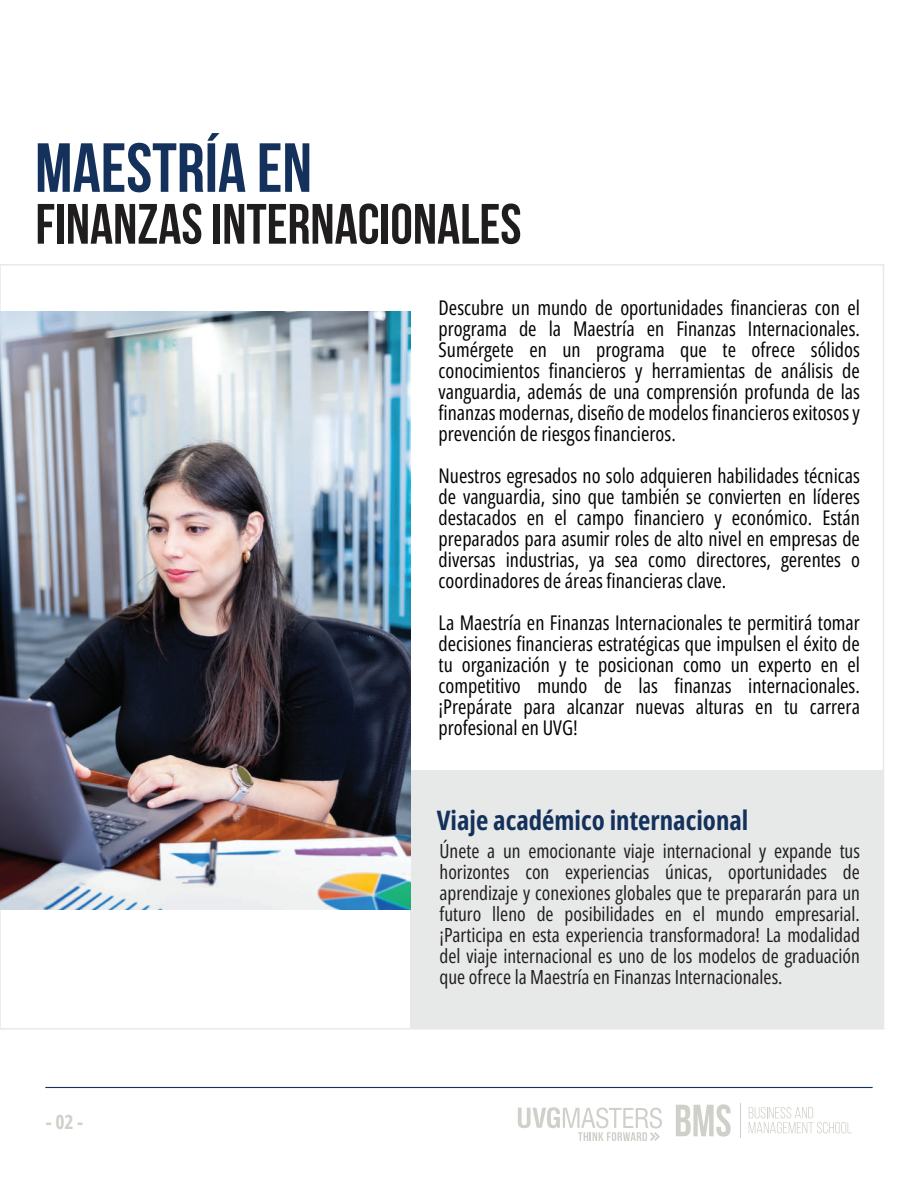
<style>
.page{position:relative;width:918px;height:1188px;background:#fff}
.page>*{position:absolute;margin:0;border:0;box-sizing:border-box;transform-origin:0 0}
.t1{font:700 69.3px "Bebas Neue";color:#13315b}
.t2{font:700 56.7px "Bebas Neue";color:#201d1e}
.t3{font:700 26.85px "Open Sans Condensed";color:#13315b}
.t4{font:20.25px/21px "Open Sans Condensed";color:#040503;text-align:justify}
.t5{font:19.5px/21px "Open Sans Condensed";color:#231f20;text-align:justify}
.t6{font:700 19.5px "Open Sans Condensed";color:#d0d0ca}
</style>
<div class="page">
<div style="left:410px;top:770px;width:473px;height:259px;background:#e7e8e8"></div>
<hr style="left:45px;top:1087px;width:828px;height:1px;background:#13315b">
<svg style="left:518px;top:1107px;width:144px;height:34px"></svg>
<img style="left:0;top:312px;width:410px;height:598px">
<svg style="left:676px;top:1104px;width:55px;height:33px"></svg>
<hr style="left:740px;top:1103px;width:1px;height:35px;background:#d0d0ca">
<svg style="left:749px;top:1107px;width:103px;height:26px"></svg>
<h1 class="t1" style="left:35px;top:130px;width:278px">MAESTRÍA EN</h1>
<h2 class="t2" style="left:35px;top:193px;width:488px">FINANZAS INTERNACIONALES</h2>
<p class="t4" style="left:439px;top:297px;width:423px">Descubre un mundo de oportunidades financieras con el programa de la Maestría en Finanzas Internacionales.<br>Sumérgete en un programa que te ofrece sólidos conocimientos financieros y herramientas de análisis de vanguardia, además de una comprensión profunda de las finanzas modernas, diseño de modelos financieros exitosos y prevención de riesgos financieros.</p>
<p class="t4" style="left:439px;top:465px;width:423px">Nuestros egresados no solo adquieren habilidades técnicas de vanguardia, sino que también se convierten en líderes destacados en el campo financiero y económico. Están preparados para asumir roles de alto nivel en empresas de diversas industrias, ya sea como directores, gerentes o coordinadores de áreas financieras clave.</p>
<p class="t4" style="left:439px;top:612px;width:423px">La Maestría en Finanzas Internacionales te permitirá tomar decisiones financieras estratégicas que impulsen el éxito de tu organización y te posicionan como un experto en el competitivo mundo de las finanzas internacionales. ¡Prepárate para alcanzar nuevas alturas en tu carrera profesional en UVG!</p>
<h3 class="t3" style="left:437px;top:801px;width:313px">Viaje académico internacional</h3>
<p class="t6" style="left:46px;top:1107px;width:39px">- 02 -</p>
<p class="t5" style="left:440px;top:840px;width:422px">Únete a un emocionante viaje internacional y expande tus horizontes con experiencias únicas, oportunidades de aprendizaje y conexiones globales que te prepararán para un futuro lleno de posibilidades en el mundo empresarial. ¡Participa en esta experiencia transformadora! La modalidad del viaje internacional es uno de los modelos de graduación que ofrece la Maestría en Finanzas Internacionales.</p>
</div>
